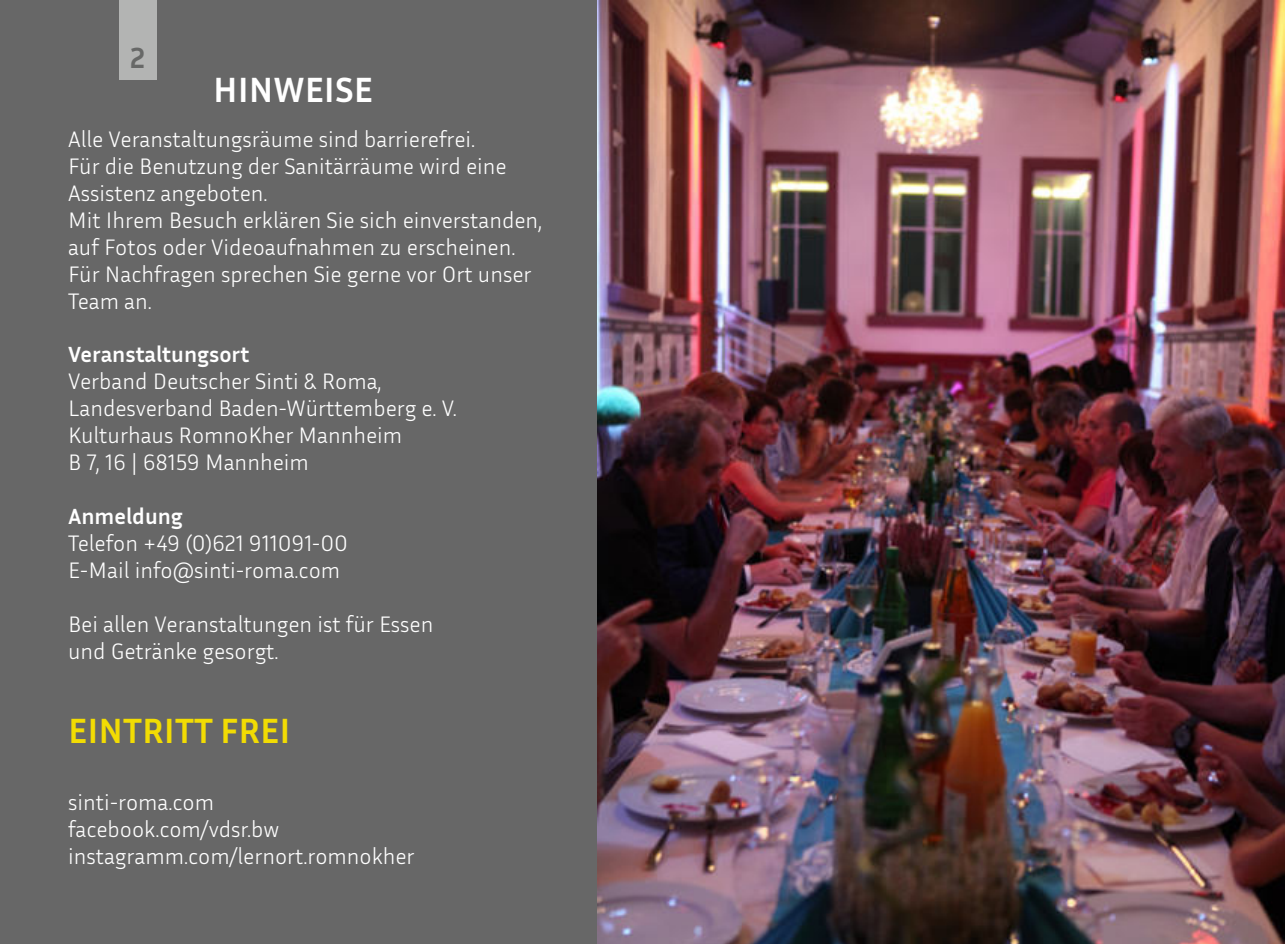
<style>
.page{position:relative;width:1285px;height:944px;background:#fff}
.page>*{position:absolute;margin:0;border:0;box-sizing:border-box;transform-origin:0 0}
.t1{font:700 36px "Inria Sans";color:#f2dc03}
.t2{font:700 36px "Inria Sans";color:#fff}
.t3{font:700 30px "Inria Sans";color:#676867}
.t4{font:300 22.5px/27px "Inria Sans";color:#fff}
.t5{font:700 22.5px "Inria Sans";color:#fff}
</style>
<div class="page">
<div style="left:0;top:0;width:599px;height:944px;background:#676767"></div>
<div style="left:119px;top:0;width:38px;height:80px;background:#b3b4b3"></div>
<img style="left:597px;top:0;width:687px;height:944px">
<h2 class="t3" style="left:130px;top:46px;width:17px">2</h2>
<h1 class="t2" style="left:213px;top:76px;width:161px">HINWEISE</h1>
<p class="t4" style="left:68px;top:127px;width:475px">Alle Veranstaltungsräume sind barrierefrei.<br>Für die Benutzung der Sanitärräume wird eine Assistenz angeboten.<br>Mit Ihrem Besuch erklären Sie sich einverstanden, auf Fotos oder Videoaufnahmen zu erscheinen.<br>Für Nachfragen sprechen Sie gerne vor Ort unser Team an.</p>
<p class="t5" style="left:68px;top:345px;width:183px">Veranstaltungsort</p>
<p class="t4" style="left:68px;top:370px;width:390px">Verband Deutscher Sinti &amp; Roma,<br>Landesverband Baden-Württemberg e. V.<br>Kulturhaus RomnoKher Mannheim<br>B 7, 16 | 68159 Mannheim</p>
<p class="t5" style="left:68px;top:507px;width:116px">Anmeldung</p>
<p class="t4" style="left:68px;top:532px;width:281px">Telefon +49 (0)621 911091-00<br>E-Mail info@sinti-roma.com</p>
<p class="t4" style="left:68px;top:613px;width:367px">Bei allen Veranstaltungen ist für Essen und Getränke gesorgt.</p>
<h1 class="t1" style="left:68px;top:716px;width:224px">EINTRITT FREI</h1>
<p class="t4" style="left:68px;top:791px;width:348px">sinti-roma.com facebook.com/vdsr.bw instagramm.com/lernort.romnokher</p>
</div>
